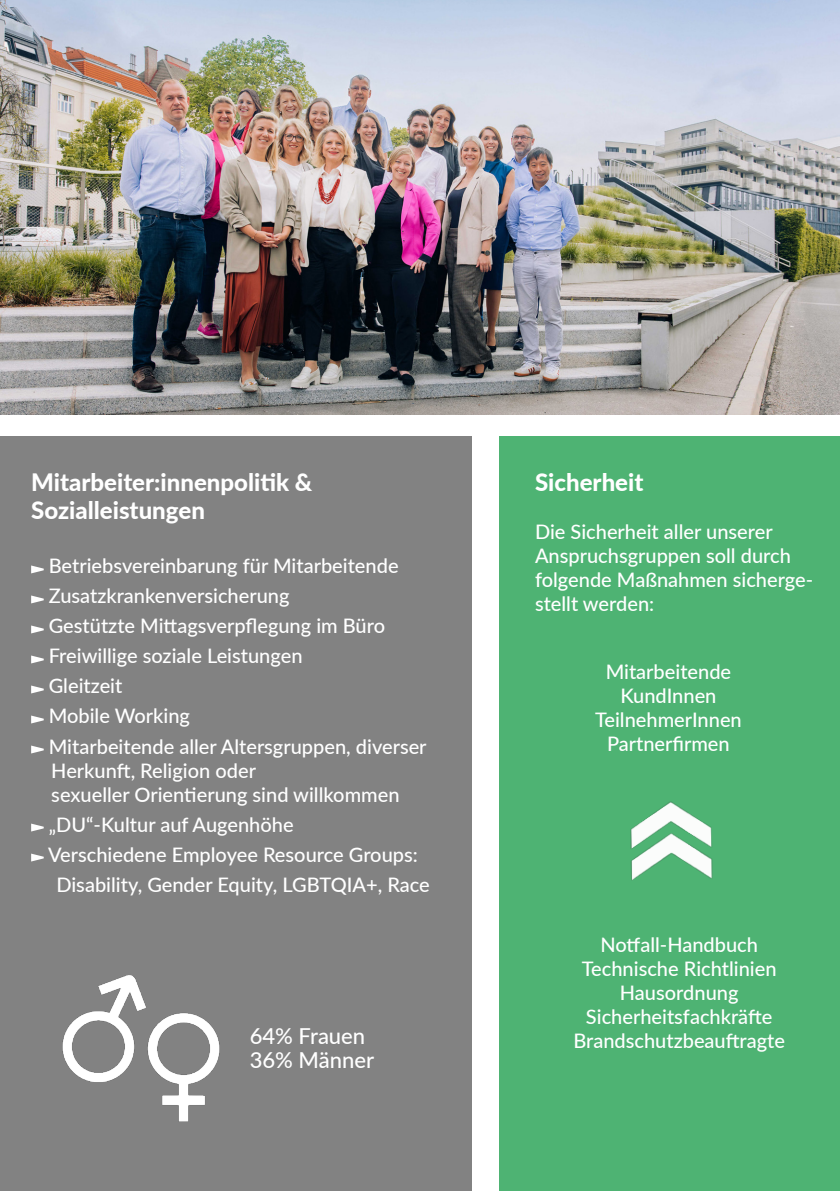
<style>
.page{position:relative;width:840px;height:1191px;background:#fff}
.page>*{position:absolute;margin:0;border:0;box-sizing:border-box;transform-origin:0 0}
.t1{font:800 24px "Lato";color:#fff}
.t2{font:500 22px "Lato";color:#fff}
.t3{font:500 20px/24px "Lato";color:#fff}
</style>
<div class="page">
<div style="left:499px;top:437px;width:340px;height:754px;background:#4eb373"></div>
<div style="left:0;top:437px;width:471px;height:754px;background:#828282"></div>
<svg style="left:31px;top:565px;width:13px;height:8px"></svg>
<svg style="left:31px;top:595px;width:13px;height:8px"></svg>
<svg style="left:31px;top:625px;width:13px;height:8px"></svg>
<svg style="left:31px;top:655px;width:13px;height:8px"></svg>
<svg style="left:31px;top:685px;width:13px;height:8px"></svg>
<svg style="left:31px;top:715px;width:13px;height:8px"></svg>
<svg style="left:31px;top:745px;width:13px;height:8px"></svg>
<svg style="left:31px;top:823px;width:13px;height:8px"></svg>
<svg style="left:31px;top:853px;width:13px;height:8px"></svg>
<img style="left:630px;top:801px;width:83px;height:79px">
<img style="left:62px;top:975px;width:158px;height:147px">
<img style="left:0;top:0;width:839px;height:414px">
<p class="t1" style="left:31px;top:464px;width:283px">Mitarbeiter:innenpolitik &amp;</p>
<p class="t1" style="left:31px;top:493px;width:175px">Sozialleistungen</p>
<p class="t3" style="left:49px;top:553px;width:351px">Betriebsvereinbarung für Mitarbeitende</p>
<p class="t3" style="left:49px;top:583px;width:242px">Zusatzkrankenversicherung</p>
<p class="t3" style="left:49px;top:613px;width:338px">Gestützte Mittagsverpflegung im Büro</p>
<p class="t3" style="left:49px;top:643px;width:255px">Freiwillige soziale Leistungen</p>
<p class="t3" style="left:49px;top:673px;width:75px">Gleitzeit</p>
<p class="t3" style="left:49px;top:703px;width:143px">Mobile Working</p>
<p class="t3" style="left:49px;top:733px;width:379px">Mitarbeitende aller Altersgruppen, diverser<br>Herkunft, Religion oder<br>sexueller Orientierung sind willkommen</p>
<p class="t3" style="left:49px;top:811px;width:246px">„DU“-Kultur auf Augenhöhe</p>
<p class="t3" style="left:48px;top:838px;width:383px;line-height:30px;text-align:center">Verschiedene Employee Resource Groups:<br>Disability, Gender Equity, LGBTQIA+, Race</p>
<p class="t2" style="left:249px;top:1020px;width:117px">64% Frauen</p>
<p class="t2" style="left:249px;top:1044px;width:126px">36% Männer</p>
<p class="t1" style="left:534px;top:464px;width:110px">Sicherheit</p>
<p class="t3" style="left:534px;top:518px;width:279px">Die Sicherheit aller unserer<br>Anspruchsgruppen soll durch folgende Maßnahmen sicherge&shy;stellt werden:</p>
<p class="t3" style="left:605px;top:658px;width:127px">Mitarbeitende</p>
<p class="t3" style="left:620px;top:682px;width:97px">KundInnen</p>
<p class="t3" style="left:594px;top:706px;width:148px">TeilnehmerInnen</p>
<p class="t3" style="left:606px;top:730px;width:124px">Partnerfirmen</p>
<p class="t3" style="left:600px;top:931px;width:159px">Notfall-Handbuch</p>
<p class="t3" style="left:581px;top:955px;width:196px">Technische Richtlinien</p>
<p class="t3" style="left:619px;top:979px;width:120px">Hausordnung</p>
<p class="t3" style="left:585px;top:1003px;width:188px">Sicherheitsfachkräfte</p>
<p class="t3" style="left:573px;top:1027px;width:213px">Brandschutzbeauftragte</p>
</div>
